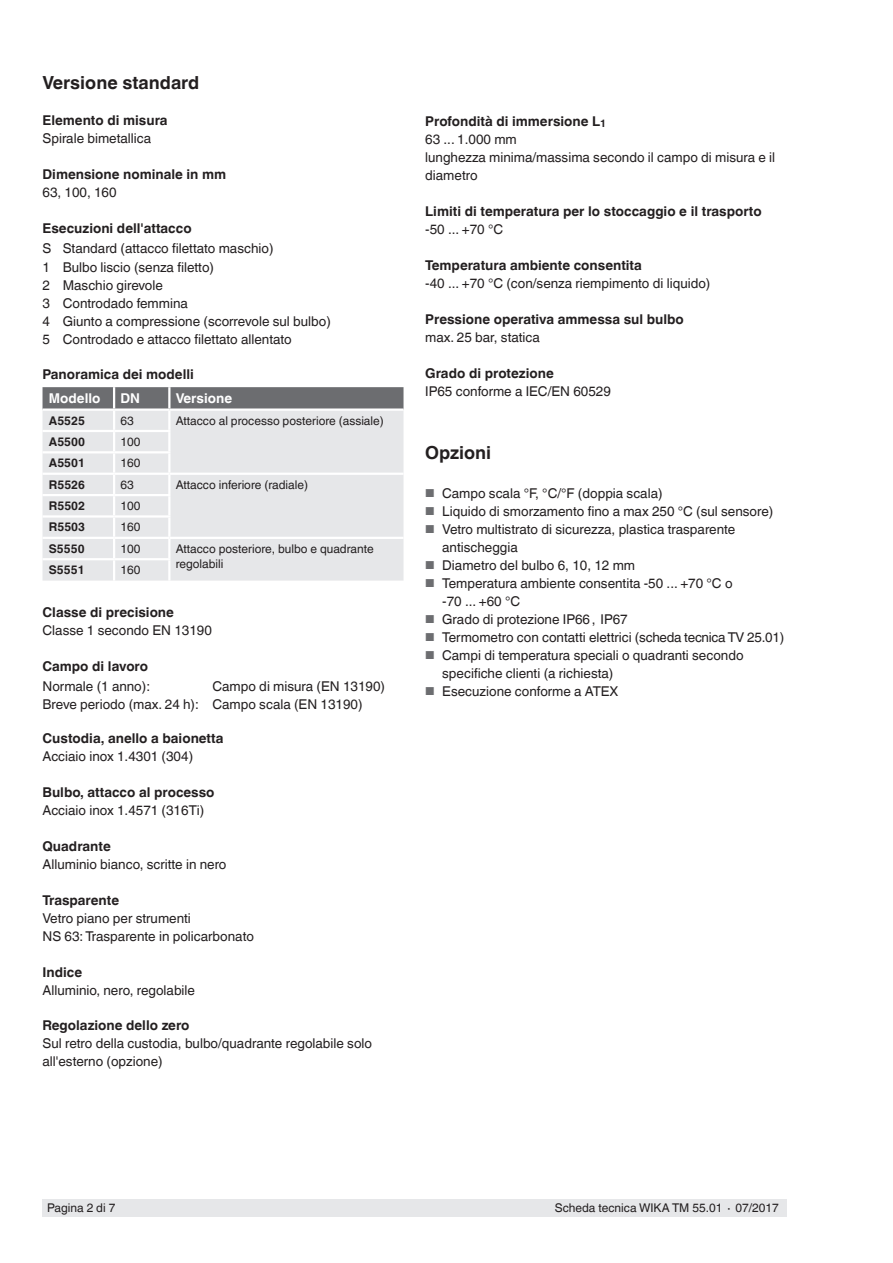
<style>
.page{position:relative;width:893px;height:1263px;background:#fff}
.page>*{position:absolute;margin:0;border:0;box-sizing:border-box;transform-origin:0 0}
.t1{font:700 18px "Helvetica World";color:#231f20}
.t2{font:13.5px/18px "Helvetica World";color:#231f20}
.t3{font:700 13.5px "Helvetica World";color:#231f20}
.t4{font:700 13.5px "Helvetica World";color:#fff}
.t5{font:12px/15px "Helvetica World";color:#231f20}
.t6{font:700 12px "Helvetica World";color:#231f20}
.s1{font-weight:700}
.s2{font-size:11.55px;color:#6c6d70}
</style>
<div class="page">
<div style="left:43px;top:1199px;width:744px;height:17px;background:#e6e7e9"></div>
<div style="left:43px;top:451px;width:360px;height:130px;background:#e6e7e9"></div>
<svg style="left:43px;top:387px;width:360px;height:64px;background:#bebfc1"></svg>
<hr style="left:43px;top:451px;width:71px;height:2px;background:#fff">
<hr style="left:114px;top:451px;width:56px;height:2px;background:#fff">
<hr style="left:113px;top:453px;width:2px;height:20px;background:#fff">
<hr style="left:168px;top:453px;width:2px;height:20px;background:#fff">
<hr style="left:43px;top:473px;width:71px;height:2px;background:#fff">
<hr style="left:114px;top:473px;width:55px;height:2px;background:#fff">
<hr style="left:169px;top:473px;width:234px;height:2px;background:#fff">
<hr style="left:43px;top:494px;width:71px;height:2px;background:#fff">
<hr style="left:114px;top:494px;width:56px;height:2px;background:#fff">
<hr style="left:43px;top:515px;width:71px;height:3px;background:#fff">
<hr style="left:114px;top:515px;width:56px;height:3px;background:#fff">
<hr style="left:43px;top:537px;width:71px;height:2px;background:#fff">
<hr style="left:114px;top:537px;width:55px;height:2px;background:#fff">
<svg style="left:113px;top:475px;width:2px;height:83px"></svg>
<hr style="left:169px;top:537px;width:234px;height:2px;background:#fff">
<svg style="left:168px;top:475px;width:2px;height:83px"></svg>
<hr style="left:43px;top:558px;width:71px;height:2px;background:#fff">
<hr style="left:114px;top:558px;width:56px;height:2px;background:#fff">
<hr style="left:113px;top:560px;width:2px;height:21px;background:#fff">
<hr style="left:168px;top:560px;width:2px;height:21px;background:#fff">
<hr style="left:43px;top:408px;width:71px;height:3px;background:#fff">
<hr style="left:114px;top:408px;width:55px;height:3px;background:#fff">
<hr style="left:169px;top:408px;width:234px;height:3px;background:#fff">
<h1 class="t1" style="left:43px;top:73px;width:158px">Versione standard</h1>
<p class="t3" style="left:43px;top:113px;width:127px">Elemento di misura</p>
<p class="t2" style="left:43px;top:130px;width:110px">Spirale bimetallica</p>
<p class="t3" style="left:43px;top:167px;width:185px">Dimensione nominale in mm</p>
<p class="t2" style="left:43px;top:184px;width:76px">63, 100, 160</p>
<p class="t3" style="left:43px;top:221px;width:151px">Esecuzioni dell'attacco</p>
<p class="t2" style="left:43px;top:240px;width:290px">S Standard (attacco filettato maschio)<br>1 Bulbo liscio (senza filetto)<br>2 Maschio girevole<br>3 Controdado femmina<br>4 Giunto a compressione (scorrevole sul bulbo)<br>5 Controdado e attacco filettato allentato</p>
<p class="t3" style="left:43px;top:366px;width:153px">Panoramica dei modelli</p>
<p class="t4" style="left:49px;top:391px;width:53px">Modello</p>
<p class="t4" style="left:120px;top:391px;width:21px">DN</p>
<p class="t4" style="left:176px;top:391px;width:58px">Versione</p>
<p class="t6" style="left:49px;top:413px;width:38px">A5525</p>
<p class="t5" style="left:120px;top:413px;width:15px">63</p>
<p class="t5" style="left:176px;top:413px;width:210px">Attacco al processo posteriore (assiale)</p>
<p class="t6" style="left:49px;top:435px;width:38px">A5500</p>
<p class="t5" style="left:120px;top:434px;width:22px">100</p>
<p class="t6" style="left:49px;top:456px;width:38px">A5501</p>
<p class="t5" style="left:120px;top:456px;width:22px">160</p>
<p class="t6" style="left:49px;top:478px;width:38px">R5526</p>
<p class="t5" style="left:120px;top:477px;width:15px">63</p>
<p class="t5" style="left:176px;top:477px;width:134px">Attacco inferiore (radiale)</p>
<p class="t6" style="left:49px;top:499px;width:38px">R5502</p>
<p class="t5" style="left:120px;top:498px;width:22px">100</p>
<p class="t6" style="left:49px;top:520px;width:38px">R5503</p>
<p class="t5" style="left:120px;top:520px;width:22px">160</p>
<p class="t6" style="left:49px;top:542px;width:37px">S5550</p>
<p class="t5" style="left:120px;top:541px;width:22px">100</p>
<p class="t5" style="left:176px;top:541px;width:199px">Attacco posteriore, bulbo e quadrante regolabili</p>
<p class="t6" style="left:49px;top:563px;width:37px">S5551</p>
<p class="t5" style="left:120px;top:563px;width:22px">160</p>
<p class="t3" style="left:43px;top:604px;width:133px">Classe di precisione</p>
<p class="t2" style="left:43px;top:621px;width:171px">Classe 1 secondo EN 13190</p>
<p class="t3" style="left:43px;top:658px;width:107px">Campo di lavoro</p>
<p class="t2" style="left:43px;top:677px;width:109px">Normale (1 anno):</p>
<p class="t2" style="left:43px;top:677px;width:344px;text-indent:170px">Campo di misura (EN 13190)<br>Breve periodo (max. 24 h): Campo scala (EN 13190)</p>
<p class="t3" style="left:43px;top:730px;width:182px">Custodia, anello a baionetta</p>
<p class="t2" style="left:43px;top:747px;width:152px">Acciaio inox 1.4301 (304)</p>
<p class="t3" style="left:43px;top:784px;width:174px">Bulbo, attacco al processo</p>
<p class="t2" style="left:43px;top:801px;width:163px">Acciaio inox 1.4571 (316Ti)</p>
<p class="t3" style="left:43px;top:838px;width:70px">Quadrante</p>
<p class="t2" style="left:43px;top:855px;width:185px">Alluminio bianco, scritte in nero</p>
<p class="t3" style="left:43px;top:892px;width:78px">Trasparente</p>
<p class="t2" style="left:43px;top:909px;width:213px">Vetro piano per strumenti<br>NS 63: Trasparente in policarbonato</p>
<p class="t3" style="left:43px;top:964px;width:41px">Indice</p>
<p class="t2" style="left:43px;top:981px;width:154px">Alluminio, nero, regolabile</p>
<p class="t3" style="left:43px;top:1017px;width:149px">Regolazione dello zero</p>
<p class="t2" style="left:43px;top:1034px;width:331px">Sul retro della custodia, bulbo/quadrante regolabile solo all'esterno (opzione)</p>
<p class="t2" style="left:425px;top:112px;width:351px"><span class="s1">Profondità di immersione L</span><sub>1<br></sub>63 ... 1.000 mm<br>lunghezza minima/massima secondo il campo di misura e il diametro</p>
<p class="t3" style="left:425px;top:203px;width:338px">Limiti di temperatura per lo stoccaggio e il trasporto</p>
<p class="t2" style="left:425px;top:220px;width:79px">-50 ... +70 °C</p>
<p class="t3" style="left:425px;top:257px;width:218px">Temperatura ambiente consentita</p>
<p class="t2" style="left:425px;top:274px;width:287px">-40 ... +70 °C (con/senza riempimento di liquido)</p>
<p class="t3" style="left:425px;top:311px;width:260px">Pressione operativa ammessa sul bulbo</p>
<p class="t2" style="left:425px;top:328px;width:116px">max. 25 bar, statica</p>
<p class="t3" style="left:425px;top:365px;width:130px">Grado di protezione</p>
<p class="t2" style="left:425px;top:382px;width:187px">IP65 conforme a IEC/EN 60529</p>
<h1 class="t1" style="left:425px;top:442px;width:67px">Opzioni</h1>
<p class="t2" style="left:425px;top:484px;width:239px"><span class="s2">■</span> Campo scala °F, °C/°F (doppia scala)</p>
<p class="t2" style="left:425px;top:502px;width:350px"><span class="s2">■</span> Liquido di smorzamento fino a max 250 °C (sul sensore)</p>
<p class="t2" style="left:442px;top:520px;width:295px;text-indent:-17px"><span class="s2">■</span> Vetro multistrato di sicurezza, plastica trasparente antischeggia</p>
<p class="t2" style="left:425px;top:556px;width:211px"><span class="s2">■</span> Diametro del bulbo 6, 10, 12 mm</p>
<p class="t2" style="left:442px;top:574px;width:292px;text-indent:-17px"><span class="s2">■</span> Temperatura ambiente consentita -50 ... +70 °C o -70 ... +60 °C</p>
<p class="t2" style="left:425px;top:610px;width:204px"><span class="s2">■</span> Grado di protezione IP66, IP67</p>
<p class="t2" style="left:425px;top:628px;width:360px"><span class="s2">■</span> Termometro con contatti elettrici (scheda tecnica TV 25.01)</p>
<p class="t2" style="left:442px;top:646px;width:303px;text-indent:-17px"><span class="s2">■</span> Campi di temperatura speciali o quadranti secondo specifiche clienti (a richiesta)</p>
<p class="t2" style="left:425px;top:682px;width:195px"><span class="s2">■</span> Esecuzione conforme a ATEX</p>
<p class="t5" style="left:47px;top:1200px;width:70px">Pagina 2 di 7</p>
<p class="t5" style="left:555px;top:1200px;width:225px">Scheda tecnica WIKA TM 55.01 ∙ 07/2017</p>
</div>
